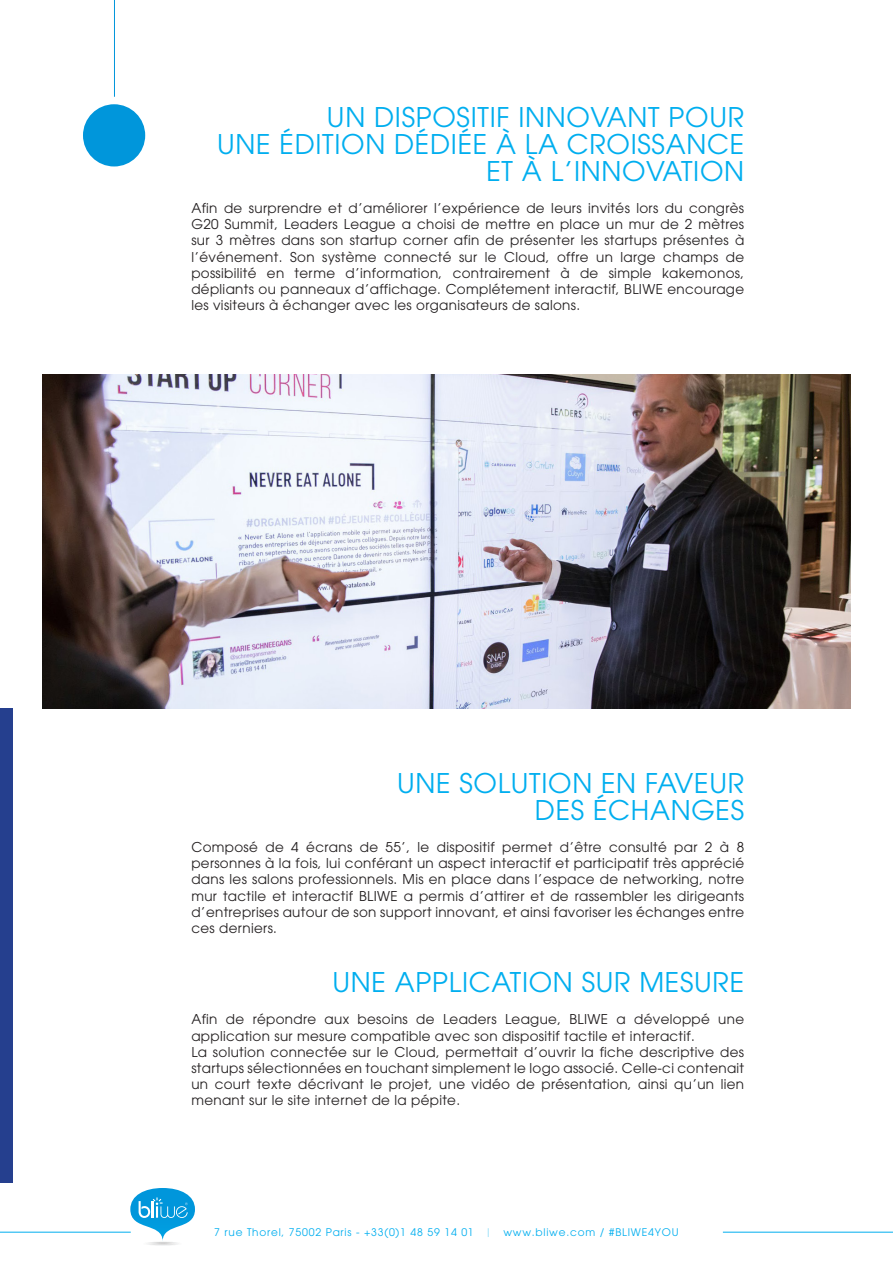
<style>
.page{position:relative;width:893px;height:1263px;background:#fff}
.page>*{position:absolute;margin:0;border:0;box-sizing:border-box;transform-origin:0 0}
.t1{font:27px/26.7px "Avant Garde";letter-spacing:.025em;color:#00aeef;text-align:right}
.t2{font:13.5px/16.2px "Avant Garde";letter-spacing:.025em;color:#231f20;text-align:justify}
.t3{font:10.5px "Avant Garde";letter-spacing:.075em;color:#00aeef}
.s1{font-weight:200}
</style>
<div class="page">
<img style="left:43px;top:374px;width:807px;height:334px">
<div style="left:0;top:708px;width:13px;height:475px;background:#253f8e"></div>
<hr style="left:114px;top:0;width:1px;height:156px;background:#0096db">
<div style="left:79px;top:100px;width:70px;height:70px;background:#0096db;border-radius:50%"></div>
<div style="left:75px;top:97px;width:78px;height:77px;border:8px solid #fff;border-radius:50%"></div>
<svg style="left:130px;top:1188px;width:65px;height:58px"></svg>
<hr style="left:0;top:1232px;width:131px;height:1px;background:#00aeef">
<hr style="left:723px;top:1232px;width:170px;height:1px;background:#00aeef">
<p class="t1" style="left:327px;top:104px;width:419px">UN DISPOSITIF INNOVANT POUR</p>
<p class="t1" style="left:217px;top:131px;width:528px">UNE ÉDITION DÉDIÉE À LA CROISSANCE<br>ET À L’INNOVATION</p>
<p class="t2" style="left:191px;top:200px;width:554px">Afin de surprendre et d’améliorer l’expérience de leurs invités lors du congrès G20 Summit, Leaders League a choisi de mettre en place un mur de 2 mètres sur 3 mètres dans son startup corner afin de présenter les startups présentes à l’événement. Son système connecté sur le Cloud, offre un large champs de possibilité en terme d’information, contrairement à de simple kakemonos, dépliants ou panneaux d’affichage. Complétement interactif, BLIWE encourage les visiteurs à échanger avec les organisateurs de salons.</p>
<p class="t1" style="left:397px;top:770px;width:348px">UNE SOLUTION EN FAVEUR</p>
<p class="t1" style="left:535px;top:796px;width:211px">DES ÉCHANGES</p>
<p class="t2" style="left:191px;top:839px;width:554px">Composé de 4 écrans de 55’, le dispositif permet d’être consulté par 2 à 8 personnes à la fois, lui conférant un aspect interactif et participatif très apprécié dans les salons professionnels. Mis en place dans l’espace de networking, notre mur tactile et interactif BLIWE a permis d’attirer et de rassembler les dirigeants d’entreprises autour de son support innovant, et ainsi favoriser les échanges entre ces derniers.</p>
<p class="t1" style="left:333px;top:969px;width:413px">UNE APPLICATION SUR MESURE</p>
<p class="t2" style="left:191px;top:1011px;width:554px">Afin de répondre aux besoins de Leaders League, BLIWE a développé une application sur mesure compatible avec son dispositif tactile et interactif.</p>
<p class="t2" style="left:191px;top:1044px;width:554px">La solution connectée sur le Cloud, permettait d’ouvrir la fiche descriptive des startups sélectionnées en touchant simplement le logo associé. Celle-ci contenait un court texte décrivant le projet, une vidéo de présentation, ainsi qu’un lien menant sur le site internet de la pépite.</p>
<p class="t3" style="left:214px;top:1226px;width:466px">7 rue Thorel, 75002 Paris - +33(0)1 48 59 14 01 <span class="s1">|</span> www.bliwe.com / #BLIWE4YOU</p>
</div>
